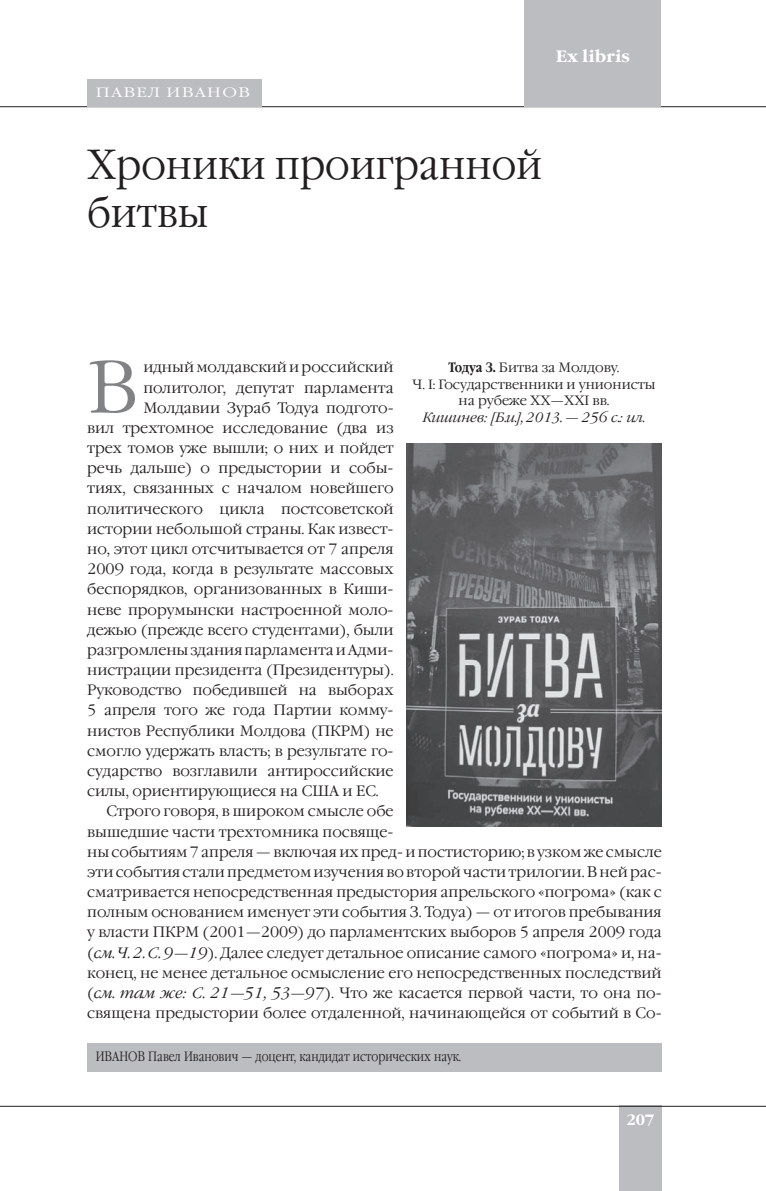
<style>
.page{position:relative;width:766px;height:1191px;background:#fff}
.page>*{position:absolute;margin:0;border:0;box-sizing:border-box;transform-origin:0 0}
.t1{font:300 72.6px "Garamond C";color:#808285}
.t2{font:300 42px/48px "Garamond C";color:#231f20;scale:.92 1}
.t3{font:700 16.5px "Garamond C";color:#fff}
.t4{font:300 15px "Garamond C";color:#231f20}
.t5{font:700 15px "Garamond C";color:#fff}
.t6{font:300 13.5px/16.5px "Garamond C";color:#231f20;text-align:center}
.t7{font:300 13.5px "Garamond Narrow C";color:#231f20}
.t8{font:300 13.5px "Garamond C";letter-spacing:.075em;color:#fff;scale:1.25 1}
.s1{font-family:"Garamond Narrow C";font-weight:700}
.s2{font-style:italic}
</style>
<div class="page">
<div style="left:619px;top:1106px;width:42px;height:85px;background:#bcbdc0"></div>
<hr style="left:0;top:1106px;width:765px;height:1px;background:#231f20">
<hr style="left:0;top:106px;width:765px;height:1px;background:#231f20">
<div style="left:524px;top:0;width:136px;height:106px;background:#bcbdc0"></div>
<div style="left:87px;top:79px;width:174px;height:27px;background:#bcbdc0"></div>
<div style="left:87px;top:1043px;width:574px;height:28px;background:#bcbdc0"></div>
<img style="left:406px;top:443px;width:255px;height:383px">
<p class="t8" style="left:96px;top:88px;width:125px">ПАВЕЛ ИВАНОВ</p>
<p class="t3" style="left:555px;top:49px;width:76px">Ex libris</p>
<p class="t2" style="left:87px;top:145px;width:496px">Хроники проигранной битвы</p>
<p class="t1" style="left:87px;top:360px;width:52px">В</p>
<p class="t4" style="left:143px;top:361px;width:252px">идный молдавский и российский</p>
<p class="t6" style="left:412px;top:361px;width:244px"><span class="s1">Тодуа З.</span> Битва за Молдову.<br>Ч. I: Государственники и унионисты на рубеже ХХ—XXI вв.<br><span class="s2">Кишинев: [Б.и.], 2013. — 256 с.: ил.</span></p>
<p class="t4" style="left:143px;top:382px;width:252px">политолог, депутат парламента</p>
<p class="t4" style="left:143px;top:402px;width:252px">Молдавии Зураб Тодуа подгото-</p>
<p class="t4" style="left:87px;top:422px;width:308px">вил трехтомное исследование (два из</p>
<p class="t4" style="left:87px;top:442px;width:308px">трех томов уже вышли; о них и пойдет</p>
<p class="t4" style="left:87px;top:462px;width:308px">речь дальше) о предыстории и собы-</p>
<p class="t4" style="left:87px;top:482px;width:308px">тиях, связанных с началом новейшего</p>
<p class="t4" style="left:87px;top:503px;width:308px">политического цикла постсоветской</p>
<p class="t4" style="left:87px;top:523px;width:308px">истории небольшой страны. Как извест-</p>
<p class="t4" style="left:87px;top:543px;width:308px">но, этот цикл отсчитывается от 7 апреля</p>
<p class="t4" style="left:87px;top:563px;width:308px">2009 года, когда в результате массовых</p>
<p class="t4" style="left:87px;top:583px;width:308px">беспорядков, организованных в Киши-</p>
<p class="t4" style="left:87px;top:603px;width:308px">неве прорумынски настроенной моло-</p>
<p class="t4" style="left:87px;top:624px;width:308px">дежью (прежде всего студентами), были</p>
<p class="t4" style="left:87px;top:644px;width:308px">разгромлены здания парламента и Адми-</p>
<p class="t4" style="left:87px;top:664px;width:308px">нистрации президента (Президентуры).</p>
<p class="t4" style="left:87px;top:684px;width:308px">Руководство победившей на выборах</p>
<p class="t4" style="left:87px;top:704px;width:308px">5 апреля того же года Партии комму-</p>
<p class="t4" style="left:87px;top:724px;width:308px">нистов Республики Молдова (ПКРМ) не</p>
<p class="t4" style="left:87px;top:745px;width:308px">смогло удержать власть; в результате го-</p>
<p class="t4" style="left:87px;top:765px;width:308px">сударство возглавили антироссийские</p>
<p class="t4" style="left:87px;top:785px;width:293px">силы, ориентирующиеся на США и ЕС.</p>
<p class="t4" style="left:106px;top:805px;width:289px">Строго говоря, в широком смысле обе</p>
<p class="t4" style="left:87px;top:825px;width:308px">вышедшие части трехтомника посвяще-</p>
<p class="t4" style="left:87px;top:846px;width:576px">ны событиям 7 апреля — включая их пред- и постисторию; в узком же смысле</p>
<p class="t4" style="left:87px;top:866px;width:576px">эти события стали предметом изучения во второй части трилогии. В ней рас-</p>
<p class="t4" style="left:87px;top:886px;width:576px">сматривается непосредственная предыстория апрельского «погрома» (как с</p>
<p class="t4" style="left:87px;top:906px;width:576px">полным основанием именует эти события З. Тодуа) — от итогов пребывания</p>
<p class="t4" style="left:87px;top:926px;width:576px">у власти ПКРМ (2001—2009) до парламентских выборов 5 апреля 2009 года</p>
<p class="t4" style="left:87px;top:946px;width:576px">(<span class="s2">см. Ч. 2. С. 9—19</span>). Далее следует детальное описание самого «по грома» и, на-</p>
<p class="t4" style="left:87px;top:967px;width:576px">конец, не менее детальное осмысление его непосредственных последствий</p>
<p class="t4" style="left:87px;top:987px;width:576px">(<span class="s2">см. там же: С. 21—51, 53—97</span>). Что же касается первой части, то она по-</p>
<p class="t4" style="left:87px;top:1007px;width:576px">священа предыстории более отдаленной, начинающейся от событий в Со-</p>
<p class="t7" style="left:96px;top:1051px;width:367px">ИВАНОВ Павел Иванович — доцент, кандидат исторических наук.</p>
<p class="t5" style="left:626px;top:1113px;width:29px">207</p>
</div>
